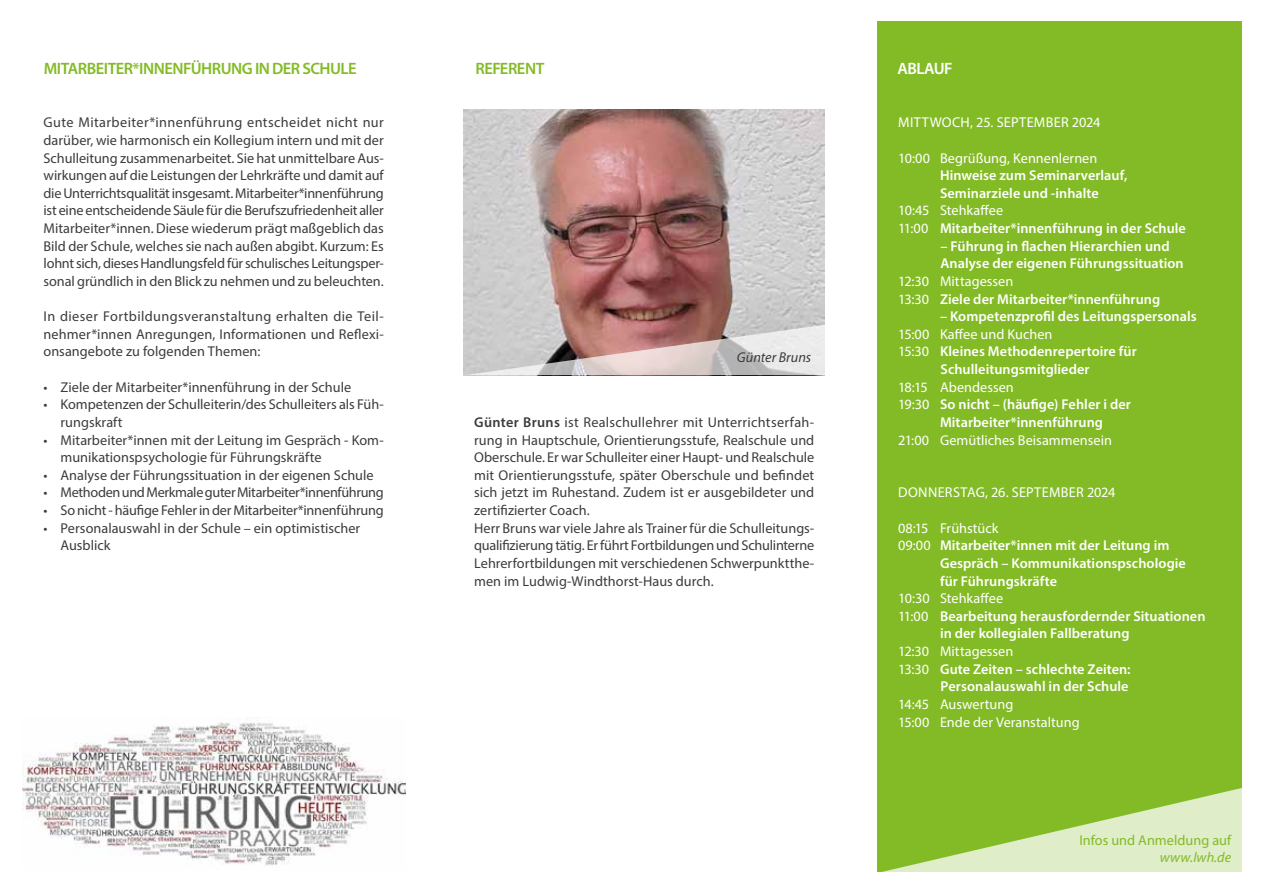
<style>
.page{position:relative;width:1263px;height:893px;background:#fff}
.page>*{position:absolute;margin:0;border:0;box-sizing:border-box;transform-origin:0 0}
.Seitenüberschrift{font:600 16.5px "Myriad Pro";letter-spacing:-.03em;color:#83bb26}
.t1{font:600 16.5px "Myriad Pro";letter-spacing:-.03em;color:#fff}
.t2{font:14.25px/17.7px "Myriad Pro";color:#3c3c3b;text-align:justify}
.t3{font:600 14.25px/17.7px "Myriad Pro";letter-spacing:.005em;color:#fff}
.t4{font:14.25px "Myriad Pro";letter-spacing:.005em;color:#fff}
.t5{font:14.25px "Myriad Pro";letter-spacing:-.025em;color:#3c3c3b}
.t6{font:14.25px "Myriad Pro";color:#83bb26}
.t7{font:italic 14.25px "Myriad Pro";color:#3c3c3b}
.t8{font:italic 14.25px "Myriad Pro";color:#83bb26}
.s1{font-weight:600}
.s2{font-weight:400}
</style>
<div class="page">
<div style="left:877px;top:21px;width:365px;height:851px;background:#83bb26"></div>
<svg style="left:882px;top:788px;width:360px;height:84px"></svg>
<img style="left:463px;top:110px;width:362px;height:265px">
<svg style="left:465px;top:324px;width:360px;height:51px;background:#cab9b8"></svg>
<img style="left:23px;top:720px;width:382px;height:145px">
<p class="Seitenüberschrift" style="left:44px;top:58px;width:314px">MITARBEITER*INNENFÜHRUNG IN DER SCHULE</p>
<p class="t2" style="left:44px;top:113px;width:342px">Gute Mitarbeiter*innenführung entscheidet nicht nur darüber, wie harmonisch ein Kollegium intern und mit der Schulleitung zusammenarbeitet. Sie hat unmittelbare Aus&shy;wirkungen auf die Leistungen der Lehrkräfte und damit auf die Unterrichtsqualität insgesamt. Mitarbeiter*innenführung ist eine entscheidende Säule für die Berufszufriedenheit aller Mitarbeiter*innen. Diese wiederum prägt maßgeblich das Bild der Schule, welches sie nach außen abgibt. Kurzum: Es lohnt sich, dieses Handlungsfeld für schulisches Leitungsper&shy;sonal gründlich in den Blick zu nehmen und zu beleuchten.</p>
<p class="t2" style="left:44px;top:307px;width:342px">In dieser Fortbildungsveranstaltung erhalten die Teil&shy;nehmer*innen Anregungen, Informationen und Reflexi&shy;onsangebote zu folgenden Themen:</p>
<p class="t2" style="left:44px;top:378px;width:309px">• Ziele der Mitarbeiter*innenführung in der Schule</p>
<p class="t2" style="left:61px;top:395px;width:325px;text-indent:-17px">• Kompetenzen der Schulleiterin/des Schulleiters als Füh&shy;rungskraft</p>
<p class="t2" style="left:61px;top:431px;width:325px;text-indent:-17px">• Mitarbeiter*innen mit der Leitung im Gespräch - Kom&shy;munikationspsychologie für Führungskräfte</p>
<p class="t2" style="left:44px;top:466px;width:332px">• Analyse der Führungssituation in der eigenen Schule</p>
<p class="t5" style="left:44px;top:484px;width:342px">• Methoden und Merkmale guter Mitarbeiter*innenführung</p>
<p class="t2" style="left:44px;top:501px;width:342px">• So nicht - häufige Fehler in der Mitarbeiter*innenführung</p>
<p class="t2" style="left:44px;top:519px;width:318px">• Personalauswahl in der Schule – ein optimistischer</p>
<p class="t2" style="left:61px;top:536px;width:51px">Ausblick</p>
<p class="Seitenüberschrift" style="left:475px;top:58px;width:70px">REFERENT</p>
<p class="t7" style="left:737px;top:349px;width:76px">Günter Bruns</p>
<p class="t2" style="left:474px;top:413px;width:342px"><span class="s1">Günter Bruns</span> ist Realschullehrer mit Unterrichtserfah&shy;rung in Hauptschule, Orientierungsstufe, Realschule und Oberschule. Er war Schulleiter einer Haupt- und Realschule mit Orientierungsstufe, später Oberschule und befindet sich jetzt im Ruhestand. Zudem ist er ausgebildeter und zertifizierter Coach.</p>
<p class="t2" style="left:474px;top:519px;width:342px">Herr Bruns war viele Jahre als Trainer für die Schulleitungs&shy;qualifizierung tätig. Er führt Fortbildungen und Schulinterne Lehrerfortbildungen mit verschiedenen Schwerpunktthe&shy;men im Ludwig-Windthorst-Haus durch.</p>
<p class="t1" style="left:897px;top:58px;width:57px">ABLAUF</p>
<p class="t4" style="left:898px;top:114px;width:204px">MITTWOCH, 25. SEPTEMBER 2024</p>
<p class="t4" style="left:898px;top:149px;width:201px">10:00 Begrüßung, Kennenlernen</p>
<p class="t3" style="left:940px;top:166px;width:189px">Hinweise zum Seminarverlauf,</p>
<p class="t3" style="left:940px;top:184px;width:160px">Seminarziele und -inhalte</p>
<p class="t4" style="left:898px;top:202px;width:107px">10:45 Stehkaffee</p>
<p class="t3" style="left:898px;top:219px;width:289px"><span class="s2">11:00</span> Mitarbeiter*innenführung in der Schule</p>
<p class="t3" style="left:940px;top:237px;width:245px">– Führung in flachen Hierarchien und<br>Analyse der eigenen Führungssituation</p>
<p class="t4" style="left:898px;top:272px;width:117px">12:30 Mittagessen</p>
<p class="t3" style="left:898px;top:290px;width:264px"><span class="s2">13:30</span> Ziele der Mitarbeiter*innenführung</p>
<p class="t3" style="left:940px;top:307px;width:258px">– Kompetenzprofil des Leitungspersonals</p>
<p class="t4" style="left:898px;top:325px;width:156px">15:00 Kaffee und Kuchen</p>
<p class="t3" style="left:898px;top:342px;width:240px;text-align:center"><span class="s2">15:30</span> Kleines Methodenrepertoire für<br>Schulleitungsmitglieder</p>
<p class="t4" style="left:898px;top:378px;width:117px">18:15 Abendessen</p>
<p class="t3" style="left:898px;top:395px;width:234px"><span class="s2">19:30</span> So nicht – (häufige) Fehler i der</p>
<p class="t3" style="left:940px;top:413px;width:165px">Mitarbeiter*innenführung</p>
<p class="t4" style="left:898px;top:431px;width:215px">21:00 Gemütliches Beisammensein</p>
<p class="t4" style="left:898px;top:484px;width:219px">DONNERSTAG, 26. SEPTEMBER 2024</p>
<p class="t4" style="left:898px;top:519px;width:102px">08:15 Frühstück</p>
<p class="t3" style="left:898px;top:536px;width:273px"><span class="s2">09:00</span> Mitarbeiter*innen mit der Leitung im</p>
<p class="t3" style="left:940px;top:554px;width:247px">Gespräch – Kommunikationspschologie</p>
<p class="t3" style="left:940px;top:572px;width:119px">für Führungskräfte</p>
<p class="t4" style="left:898px;top:590px;width:107px">10:30 Stehkaffee</p>
<p class="t3" style="left:898px;top:607px;width:309px"><span class="s2">11:00</span> Bearbeitung herausfordernder Situationen</p>
<p class="t3" style="left:940px;top:624px;width:191px">in der kollegialen Fallberatung</p>
<p class="t4" style="left:898px;top:642px;width:117px">12:30 Mittagessen</p>
<p class="t3" style="left:898px;top:660px;width:234px;text-align:right"><span class="s2">13:30</span> Gute Zeiten – schlechte Zeiten:<br>Personalauswahl in der Schule</p>
<p class="t4" style="left:898px;top:695px;width:117px">14:45 Auswertung</p>
<p class="t4" style="left:898px;top:713px;width:183px">15:00 Ende der Veranstaltung</p>
<p class="t6" style="left:1079px;top:831px;width:153px">Infos und Anmeldung auf</p>
<p class="t8" style="left:1160px;top:849px;width:73px">www.lwh.de</p>
</div>
